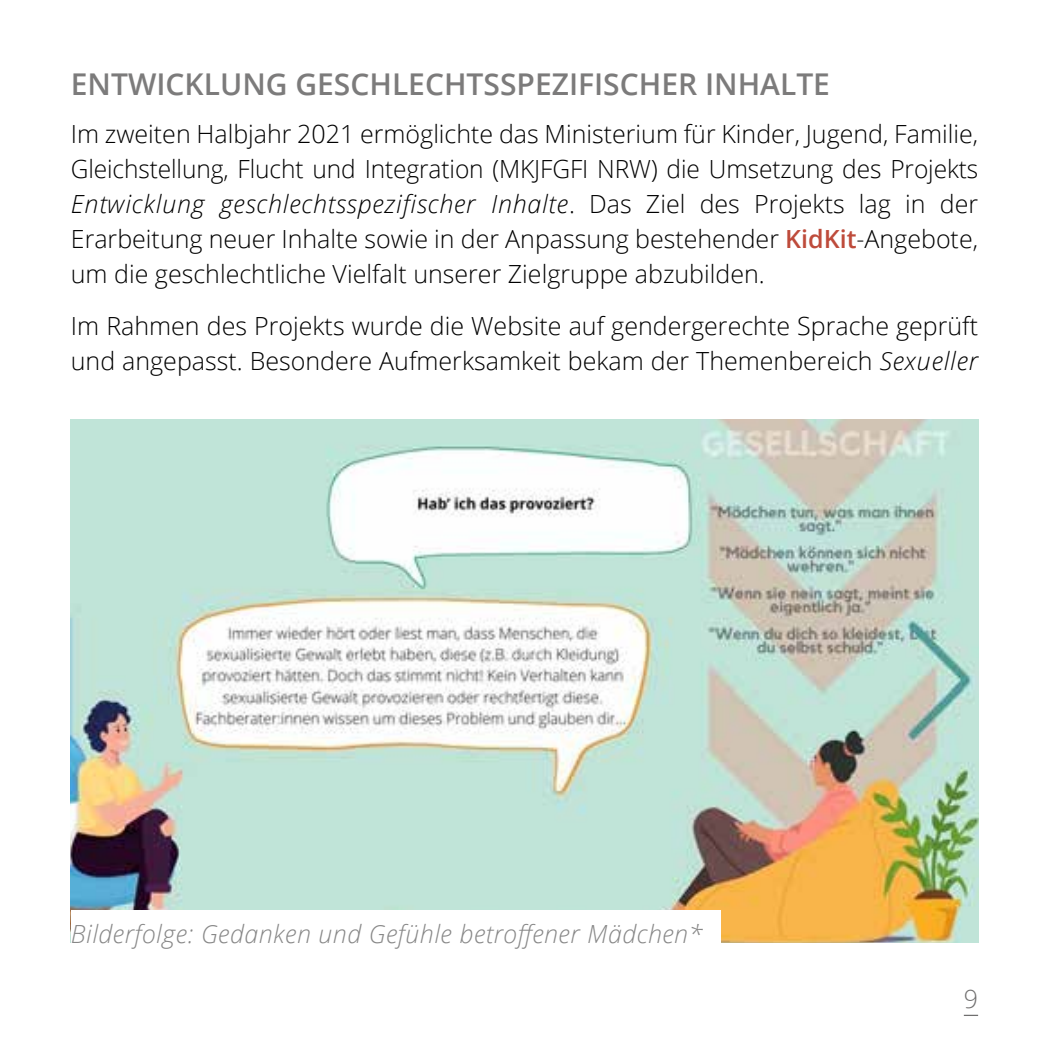
<style>
.page{position:relative;width:1049px;height:1049px;background:#fff}
.page>*{position:absolute;margin:0;border:0;box-sizing:border-box;transform-origin:0 0}
.t1{font:600 30px "Open Sans";color:#7c7b7b}
.t2{font:300 25px/35px "Open Sans";color:#000;text-align:justify}
.t3{font:italic 300 25px "Open Sans";letter-spacing:.02em;color:#878787}
.t4{font:300 25px "Open Sans";color:#706f6f}
.s1{font-style:italic}
.s2{font-weight:600;color:#be4b3b}
</style>
<div class="page">
<img style="left:71px;top:420px;width:907px;height:523px">
<div style="left:71px;top:910px;width:649px;height:40px;background:#fff"></div>
<svg style="left:964px;top:1015px;width:14px;height:1px"></svg>
<p class="t1" style="left:71px;top:64px;width:761px">ENTWICKLUNG GESCHLECHTSSPEZIFISCHER INHALTE</p>
<p class="t2" style="left:71px;top:115px;width:909px">Im zweiten Halbjahr 2021 ermöglichte das Ministerium für Kinder, Jugend, Familie, Gleichstellung, Flucht und Integration (MKJFGFI NRW) die Umsetzung des Projekts <span class="s1">Entwicklung geschlechtsspezifischer Inhalte</span>. Das Ziel des Projekts lag in der Erarbeitung neuer Inhalte sowie in der Anpassung bestehender <span class="s2">KidKit</span>-Angebote, um die geschlechtliche Vielfalt unserer Zielgruppe abzubilden.</p>
<p class="t2" style="left:71px;top:308px;width:909px">Im Rahmen des Projekts wurde die Website auf gendergerechte Sprache geprüft und angepasst. Besondere Aufmerksamkeit bekam der Themenbereich <span class="s1">Sexueller</span></p>
<p class="t3" style="left:71px;top:916px;width:633px">Bilderfolge: Gedanken und Gefühle betroffener Mädchen*</p>
<p class="t4" style="left:964px;top:981px;width:16px">9</p>
</div>
